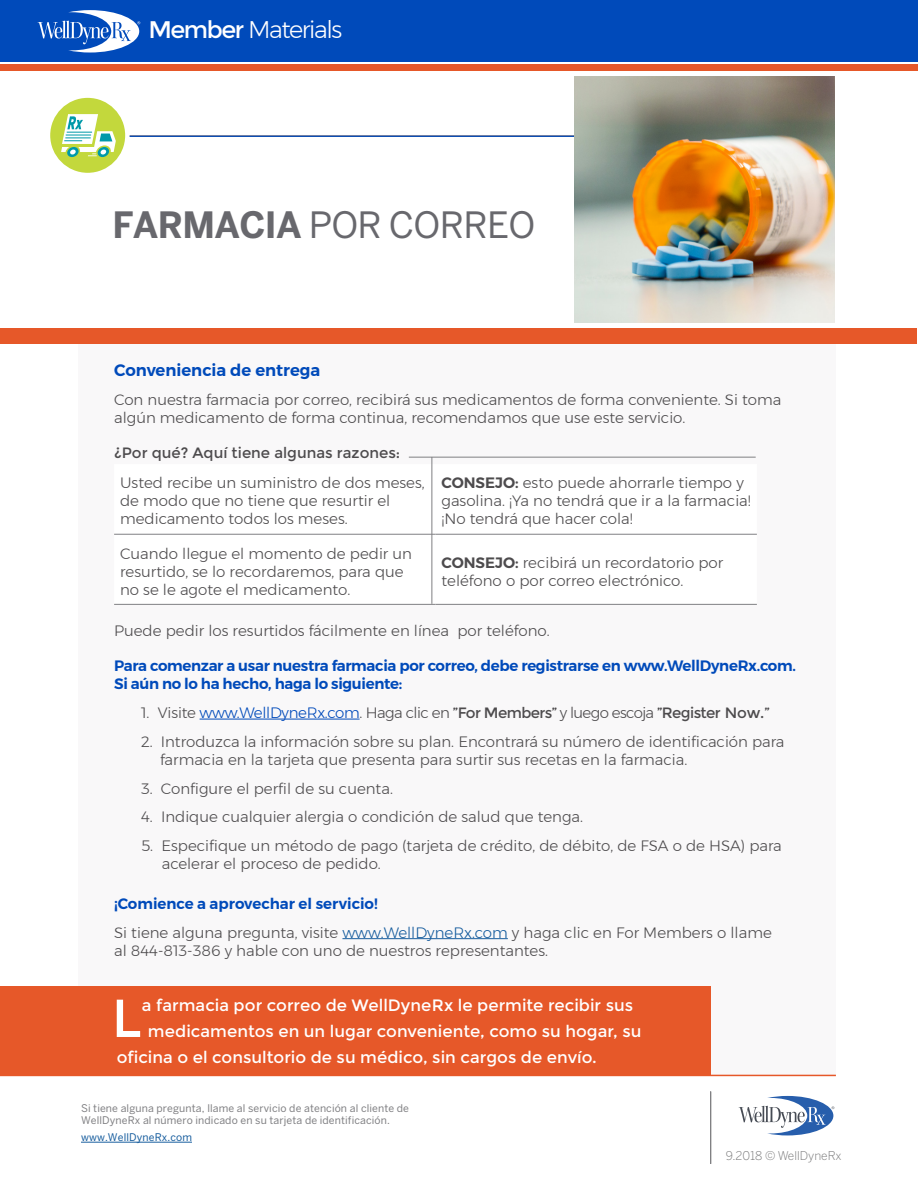
<style>
.page{position:relative;width:918px;height:1188px;background:#fff}
.page>*{position:absolute;margin:0;border:0;box-sizing:border-box;transform-origin:0 0}
.t1{font:53.4px "Montserrat";color:#fff}
.t2{font:36px "Benton Sans";letter-spacing:-.02em;color:#68686d}
.t3{font:300 24px "Montserrat";letter-spacing:-.06em;color:#fff}
.t4{font:16.5px "Montserrat";color:#fff}
.Body{font:600 16.5px "Montserrat";color:#004aba}
.Body-2{font:300 15px/18px "Montserrat";color:#4d4b4d}
.Body-3{font:600 15px/18px "Montserrat";letter-spacing:-.02em;color:#004aba}
.Body-4{font:300 15px "Montserrat";letter-spacing:-.04em;color:#4d4b4d}
.Body-5{font:15px "Montserrat";color:#4d4b4d}
.Body-6{font:600 15px "Montserrat";color:#004aba}
.t5{font:300 12px "Benton Sans";color:#757576}
.Contact_Info{font:10.5px/12.6px "Benton Sans";letter-spacing:.01em;color:#808083}
.Contact_Info-2{font:10.5px "Benton Sans";letter-spacing:.01em;color:#175d9e}
.s1{font-weight:400}
.s2{font-weight:700}
.s3{font-weight:600}
.s4{color:#004aba}
.s5{color:#175d9e}
</style>
<div class="page">
<div style="left:79px;top:337px;width:757px;height:739px;background:#f9f8f9"></div>
<hr style="left:119px;top:135px;width:501px;height:2px;background:#004aba">
<div style="left:0;top:0;width:918px;height:62px;background:#004aba"></div>
<svg style="left:38px;top:10px;width:102px;height:43px"></svg>
<svg style="left:739px;top:1096px;width:95px;height:39px"></svg>
<hr style="left:710px;top:1092px;width:1px;height:72px;background:#808083">
<div style="left:0;top:986px;width:711px;height:90px;background:#e65829"></div>
<hr style="left:0;top:1075px;width:836px;height:1px;background:#e65829">
<div style="left:0;top:328px;width:916px;height:16px;background:#e65829"></div>
<div style="left:0;top:64px;width:918px;height:7px;background:#e65829"></div>
<hr style="left:200px;top:719px;width:160px;height:1px;background:#004aba">
<hr style="left:342px;top:938px;width:166px;height:1px;background:#175d9e">
<svg style="left:114px;top:464px;width:643px;height:140px"></svg>
<hr style="left:114px;top:534px;width:322px;height:1px;background:#808083">
<hr style="left:436px;top:534px;width:321px;height:1px;background:#808083">
<hr style="left:114px;top:604px;width:322px;height:1px;background:#808083">
<hr style="left:436px;top:604px;width:321px;height:1px;background:#808083">
<hr style="left:432px;top:457px;width:1px;height:147px;background:#808083">
<img style="left:574px;top:76px;width:260px;height:247px">
<svg style="left:48px;top:96px;width:79px;height:79px;fill:#c3d83c"></svg>
<div style="left:46px;top:93px;width:84px;height:84px;border:4px solid #fff;border-radius:50%"></div>
<svg style="left:61px;top:114px;width:55px;height:43px"></svg>
<hr style="left:81px;top:1142px;width:111px;height:1px;background:#175d9e">
<hr style="left:409px;top:457px;width:347px;height:1px;background:#808083">
<p class="t3" style="left:148px;top:12px;width:195px"><span class="s1">Member</span> Materials</p>
<p class="t2" style="left:112px;top:203px;width:424px"><span class="s2">FARMACIA</span> POR CORREO</p>
<p class="Body" style="left:114px;top:358px;width:208px">Conveniencia de entrega</p>
<p class="Body-2" style="left:114px;top:391px;width:669px">Con nuestra farmacia por correo, recibirá sus medicamentos de forma conveniente. Si toma algún medicamento de forma continua, recomendamos que use este servicio.</p>
<p class="Body-5" style="left:114px;top:444px;width:288px">¿Por qué? Aquí tiene algunas razones:</p>
<p class="Body-2" style="left:120px;top:474px;width:306px">Usted recibe un suministro de dos meses, de modo que no tiene que resurtir el medicamento todos los meses.</p>
<p class="Body-2" style="left:442px;top:474px;width:311px"><span class="s3">CONSEJO:</span> esto puede ahorrarle tiempo y gasolina. ¡Ya no tendrá que ir a la farmacia! ¡No tendrá que hacer cola!</p>
<p class="Body-2" style="left:120px;top:544px;width:293px">Cuando llegue el momento de pedir un resurtido, se lo recordaremos, para que no se le agote el medicamento.</p>
<p class="Body-2" style="left:442px;top:553px;width:283px"><span class="s3">CONSEJO:</span> recibirá un recordatorio por teléfono o por correo electrónico.</p>
<p class="Body-2" style="left:114px;top:622px;width:437px">Puede pedir los resurtidos fácilmente en línea por teléfono.</p>
<p class="Body-3" style="left:114px;top:657px;width:683px">Para comenzar a usar nuestra farmacia por correo, debe registrarse en www.WellDyneRx.com.<br>Si aún no lo ha hecho, haga lo siguiente:</p>
<p class="Body-4" style="left:141px;top:701px;width:630px">1. Visite <span class="s4">www.WellDyneRx.com</span>. Haga clic en <span class="s1">”For Members”</span> y luego escoja <span class="s1">”Register Now.”</span></p>
<p class="Body-2" style="left:160px;top:732px;width:626px;text-indent:-19px">2. Introduzca la información sobre su plan. Encontrará su número de identificación para farmacia en la tarjeta que presenta para surtir sus recetas en la farmacia.</p>
<p class="Body-2" style="left:141px;top:779px;width:253px">3. Configure el perfil de su cuenta.</p>
<p class="Body-2" style="left:141px;top:808px;width:443px">4. Indique cualquier alergia o condición de salud que tenga.</p>
<p class="Body-2" style="left:162px;top:837px;width:622px;text-indent:-21px">5. Especifique un método de pago (tarjeta de crédito, de débito, de FSA o de HSA) para acelerar el proceso de pedido.</p>
<p class="Body-6" style="left:114px;top:892px;width:265px">¡Comience a aprovechar el servicio!</p>
<p class="Body-2" style="left:114px;top:923px;width:659px">Si tiene alguna pregunta, visite <span class="s5">www.WellDyneRx.com</span> y haga clic en For Members o llame al 844-813-386 y hable con uno de nuestros representantes.</p>
<p class="t1" style="left:112px;top:987px;width:32px">L</p>
<p class="t4" style="left:142px;top:996px;width:493px">a farmacia por correo de WellDyneRx le permite recibir sus</p>
<p class="t4" style="left:148px;top:1022px;width:495px">medicamentos en un lugar conveniente, como su hogar, su</p>
<p class="t4" style="left:117px;top:1047px;width:482px">oficina o el consultorio de su médico, sin cargos de envío.</p>
<p class="Contact_Info" style="left:81px;top:1101px;width:330px">Si tiene alguna pregunta, llame al servicio de atención al cliente de<br>WellDyneRx al número indicado en su tarjeta de identificación.</p>
<p class="Contact_Info-2" style="left:81px;top:1131px;width:112px">www.WellDyneRx.com</p>
<p class="t5" style="left:726px;top:1149px;width:117px">9.2018 © WellDyneRx</p>
</div>
